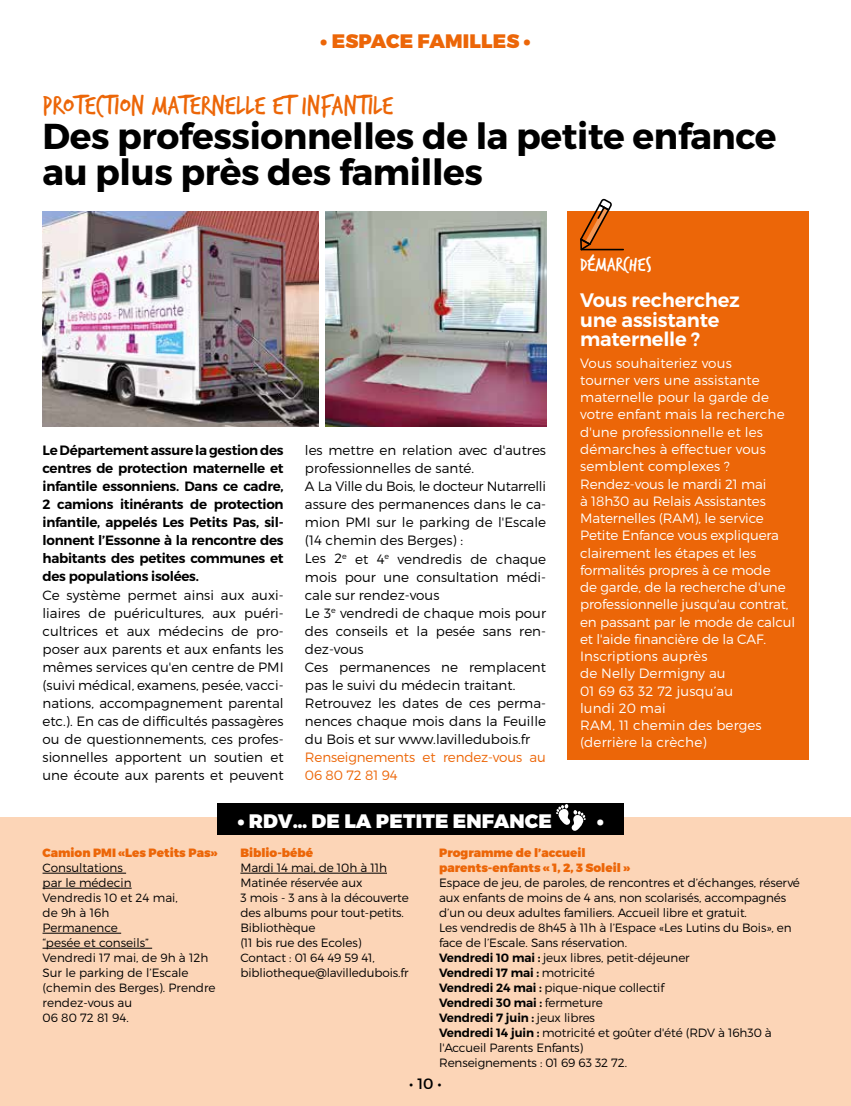
<style>
.page{position:relative;width:851px;height:1106px;background:#fff}
.page>*{position:absolute;margin:0;border:0;box-sizing:border-box;transform-origin:0 0}
.t1{font:700 36px/36px "Montserrat";letter-spacing:-.01em;color:#000}
.t2{font:28.5px "Trash Hand";letter-spacing:.01em;color:#ec6608}
.t3{font:21px "Trash Hand";letter-spacing:.01em;color:#fff}
.t4{font:600 19.5px/19.5px "Montserrat";letter-spacing:-.01em;color:#fff}
.t5{font:900 19.5px "Montserrat";letter-spacing:.01em;color:#fff}
.t6{font:900 19.5px "Montserrat";letter-spacing:.01em;color:#ec6608}
.t7{font:15px "Montserrat";color:#000}
.t8{font:300 13.5px/18px "Montserrat";color:#000;text-align:justify}
.t9{font:300 13.5px/17.2px "Montserrat";letter-spacing:-.005em;color:#fff}
.t10{font:600 13.5px/18px "Montserrat";letter-spacing:-.02em;color:#000;text-align:justify}
.t11{font:300 13.5px/18px "Montserrat";letter-spacing:-.01em;color:#ec6608}
.t12{font:300 12px/15px "Montserrat";letter-spacing:-.01em;color:#000}
.t13{font:900 12px/15px "Montserrat";color:#ec6608}
.s1{font-weight:600}
</style>
<div class="page">
<div style="left:0;top:817px;width:850px;height:289px;background:#fcd5b7"></div>
<hr style="left:43px;top:872px;width:83px;height:1px;background:#000">
<hr style="left:43px;top:887px;width:89px;height:1px;background:#000">
<hr style="left:43px;top:932px;width:78px;height:1px;background:#000">
<hr style="left:43px;top:947px;width:109px;height:1px;background:#000">
<hr style="left:240px;top:872px;width:147px;height:1px;background:#000">
<div style="left:218px;top:803px;width:405px;height:31px;background:#000"></div>
<svg style="left:556px;top:804px;width:29px;height:27px"></svg>
<img style="left:43px;top:211px;width:275px;height:215px">
<img style="left:326px;top:211px;width:220px;height:215px">
<div style="left:567px;top:211px;width:241px;height:549px;background:#ec6608"></div>
<svg style="left:580px;top:199px;width:32px;height:50px"></svg>
<hr style="left:580px;top:249px;width:44px;height:1px;background:#000">
<h3 class="t6" style="left:320px;top:28px;width:212px">• ESPACE FAMILLES •</h3>
<h2 class="t2" style="left:43px;top:91px;width:352px">PROTECTION MATERNELLE ET INFANTILE</h2>
<h1 class="t1" style="left:43px;top:119px;width:735px">Des professionnelles de la petite enfance au plus près des familles</h1>
<p class="t10" style="left:43px;top:442px;width:242px">Le Département assure la gestion des centres de protection maternelle et infantile essonniens. Dans ce cadre, 2 camions itinérants de protection infantile, appelés Les Petits Pas, sil&shy;lonnent l’Essonne à la rencontre des habitants des petites communes et des populations isolées.</p>
<p class="t8" style="left:43px;top:585px;width:242px">Ce système permet ainsi aux auxi&shy;liaires de puéricultures, aux puéri&shy;cultrices et aux médecins de pro&shy;poser aux parents et aux enfants les mêmes services qu'en centre de PMI (suivi médical, examens, pesée, vacci&shy;nations, accompagnement parental etc.). En cas de difficultés passagères ou de questionnements, ces profes&shy;sionnelles apportent un soutien et une écoute aux parents et peuvent</p>
<p class="t8" style="left:305px;top:441px;width:242px;text-align:left">les mettre en relation avec d'autres professionnelles de santé.<br>A La Ville du Bois, le docteur Nutarrelli assure des permanences dans le ca&shy;mion PMI sur le parking de l'Escale (14 chemin des Berges) :<br>Les 2<sup>e</sup> et 4<sup>e</sup> vendredis de chaque mois pour une consultation médi&shy;cale sur rendez-vous<br>Le 3<sup>e</sup> vendredi de chaque mois pour des conseils et la pesée sans ren&shy;dez-vous<br>Ces permanences ne remplacent pas le suivi du médecin traitant.<br>Retrouvez les dates de ces perma&shy;nences chaque mois dans la Feuille du Bois et sur www.lavilledubois.fr</p>
<p class="t11" style="left:305px;top:747px;width:242px">Renseignements et rendez-vous au<br>06 80 72 81 94</p>
<h3 class="t3" style="left:580px;top:254px;width:73px">DÉMARCHES</h3>
<h3 class="t4" style="left:580px;top:291px;width:161px">Vous recherchez une assistante maternelle ?</h3>
<p class="t9" style="left:580px;top:354px;width:216px">Vous souhaiteriez vous<br>tourner vers une assistante maternelle pour la garde de votre enfant mais la recherche d'une professionnelle et les démarches à effectuer vous semblent complexes ?<br>Rendez-vous le mardi 21 mai<br>à 18h30 au Relais Assistantes<br>Maternelles (RAM), le service<br>Petite Enfance vous expliquera clairement les étapes et les formalités propres à ce mode<br>de garde, de la recherche d'une professionnelle jusqu'au contrat, en passant par le mode de calcul et l'aide financière de la CAF.<br>Inscriptions auprès<br>de Nelly Dermigny au<br>01 69 63 32 72 jusqu’au<br>lundi 20 mai<br>RAM, 11 chemin des berges (derrière la crèche)</p>
<p class="t13" style="left:43px;top:845px;width:176px">Camion PMI «Les Petits Pas»</p>
<p class="t12" style="left:43px;top:860px;width:175px">Consultations<br>par le médecin<br>Vendredis 10 et 24 mai,<br>de 9h à 16h<br>Permanence<br>“pesée et conseils”<br>Vendredi 17 mai, de 9h à 12h<br>Sur le parking de l’Escale (chemin des Berges). Prendre rendez-vous au<br>06 80 72 81 94.</p>
<h3 class="t5" style="left:237px;top:809px;width:316px">• RDV… DE LA PETITE ENFANCE</h3>
<h3 class="t5" style="left:597px;top:809px;width:9px">•</h3>
<p class="t13" style="left:439px;top:845px;width:192px">Programme de l’accueil parents-enfants « 1, 2, 3 Soleil »</p>
<p class="t12" style="left:439px;top:875px;width:362px">Espace de jeu, de paroles, de rencontres et d’échanges, réservé aux enfants de moins de 4 ans, non scolarisés, accompagnés d’un ou deux adultes familiers. Accueil libre et gratuit.<br>Les vendredis de 8h45 à 11h à l’Espace «Les Lutins du Bois», en face de l’Escale. Sans réservation.<br><span class="s1">Vendredi 10 mai :</span> jeux libres, petit-déjeuner<br><span class="s1">Vendredi 17 mai :</span> motricité<br><span class="s1">Vendredi 24 mai :</span> pique-nique collectif<br><span class="s1">Vendredi 30 mai :</span> fermeture<br><span class="s1">Vendredi 7 juin :</span> jeux libres<br><span class="s1">Vendredi 14 juin :</span> motricité et goûter d'été (RDV à 16h30 à l'Accueil Parents Enfants)<br>Renseignements : 01 69 63 32 72.</p>
<p class="t13" style="left:240px;top:845px;width:74px">Biblio-bébé</p>
<p class="t12" style="left:240px;top:860px;width:170px">Mardi 14 mai, de 10h à 11h<br>Matinée réservée aux<br>3 mois - 3 ans à la découverte des albums pour tout-petits.<br>Bibliothèque<br>(11 bis rue des Ecoles)<br>Contact : 01 64 49 59 41, bibliotheque@lavilledubois.fr</p>
<p class="t7" style="left:409px;top:1074px;width:34px">• 10 •</p>
</div>
